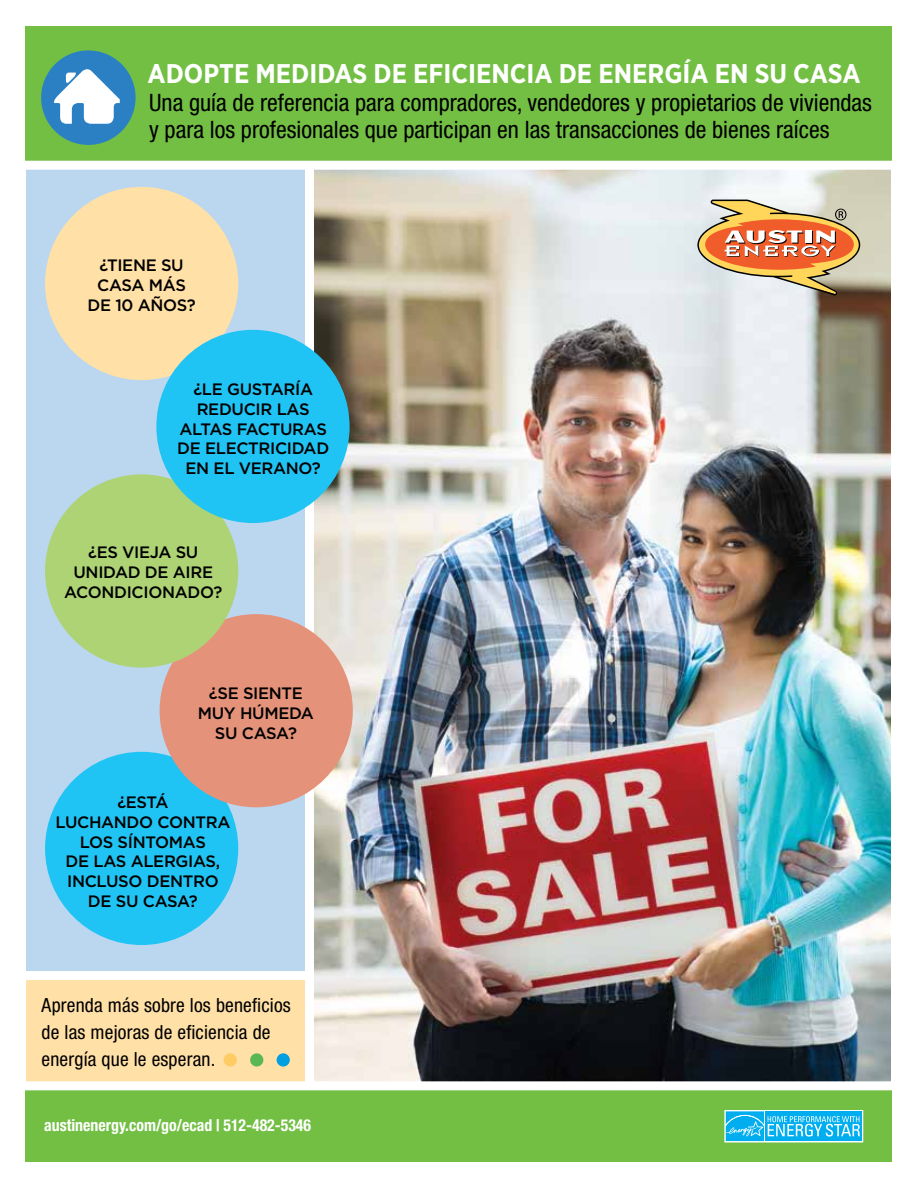
<style>
.page{position:relative;width:918px;height:1188px;background:#fff}
.page>*{position:absolute;margin:0;border:0;box-sizing:border-box;transform-origin:0 0}
.t1{font:700 27px "Gotham Narrow";color:#fff}
.t2{font:condensed 24px/27px "Helvetica Neue";color:#000}
.t3{font:condensed 19.5px/27px "Helvetica Neue";letter-spacing:.01em;color:#000}
.t4{font:500 16.5px/19.8px "Gotham";letter-spacing:-.02em;color:#000;text-align:center}
.t5{font:700 condensed 16.5px "Helvetica Neue";color:#fff;scale:.96 1}
</style>
<div class="page">
<img style="left:314px;top:170px;width:577px;height:911px">
<div style="left:26px;top:980px;width:281px;height:103px;background:#ffe0a6"></div>
<div style="left:26px;top:158px;width:284px;height:816px;background:#bbd7f0"></div>
<div style="left:26px;top:26px;width:866px;height:139px;background:#72bf44"></div>
<div style="left:26px;top:1088px;width:866px;height:74px;background:#72bf44"></div>
<div style="left:305px;top:165px;width:9px;height:921px;background:#fff"></div>
<div style="left:10px;top:161px;width:900px;height:9px;background:#fff"></div>
<div style="left:8px;top:1081px;width:900px;height:9px;background:#fff"></div>
<div style="left:8px;top:971px;width:300px;height:9px;background:#fff"></div>
<div style="left:41px;top:50px;width:95px;height:95px;background:#2b80c3;border-radius:50%"></div>
<svg style="left:54px;top:69px;width:66px;height:55px"></svg>
<div style="left:224px;top:1053px;width:13px;height:14px;background:#ffcb64;border-radius:50%"></div>
<div style="left:250px;top:1053px;width:13px;height:14px;background:#59b854;border-radius:50%"></div>
<div style="left:277px;top:1053px;width:13px;height:14px;background:#009fdf;border-radius:50%"></div>
<svg style="left:724px;top:1110px;width:139px;height:32px"></svg>
<div style="left:765px;top:1111px;width:97px;height:30px;background:#00aeef"></div>
<svg style="left:726px;top:1111px;width:134px;height:30px"></svg>
<div style="left:45px;top:752px;width:193px;height:193px;background:#20c4f4;border-radius:50%"></div>
<div style="left:160px;top:614px;width:193px;height:193px;background:#e5927a;border-radius:50%"></div>
<div style="left:45px;top:474px;width:193px;height:194px;background:#add375;border-radius:50%"></div>
<div style="left:45px;top:187px;width:193px;height:193px;background:#ffe0a6;border-radius:50%"></div>
<div style="left:156px;top:330px;width:194px;height:193px;background:#20c4f4;border-radius:50%"></div>
<svg style="left:697px;top:200px;width:163px;height:95px;background:#d8a982"></svg>
<h1 class="t1" style="left:148px;top:56px;width:715px">ADOPTE MEDIDAS DE EFICIENCIA DE ENERGÍA EN SU CASA</h1>
<h2 class="t2" style="left:149px;top:89px;width:724px">Una guía de referencia para compradores, vendedores y propietarios de viviendas y para los profesionales que participan en las transacciones de bienes raíces</h2>
<p class="t4" style="left:87px;top:255px;width:110px">¿TIENE SU<br>CASA MÁS<br>DE 10 AÑOS?</p>
<p class="t4" style="left:177px;top:379px;width:154px">¿LE GUSTARÍA<br>REDUCIR LAS<br>ALTAS FACTURAS<br>DE ELECTRICIDAD<br>EN EL VERANO?</p>
<p class="t4" style="left:64px;top:543px;width:160px">¿ES VIEJA SU<br>UNIDAD DE AIRE<br>ACONDICIONADO?</p>
<p class="t4" style="left:198px;top:684px;width:118px">¿SE SIENTE<br>MUY HÚMEDA<br>SU CASA?</p>
<p class="t4" style="left:55px;top:792px;width:176px">¿ESTÁ<br>LUCHANDO CONTRA<br>LOS SÍNTOMAS<br>DE LAS ALERGIAS,<br>INCLUSO DENTRO<br>DE SU CASA?</p>
<p class="t3" style="left:42px;top:992px;width:251px">Aprenda más sobre los beneficios de las mejoras de eficiencia de energía que le esperan.</p>
<p class="t5" style="left:44px;top:1115px;width:280px">austinenergy.com/go/ecad | 512-482-5346</p>
</div>
